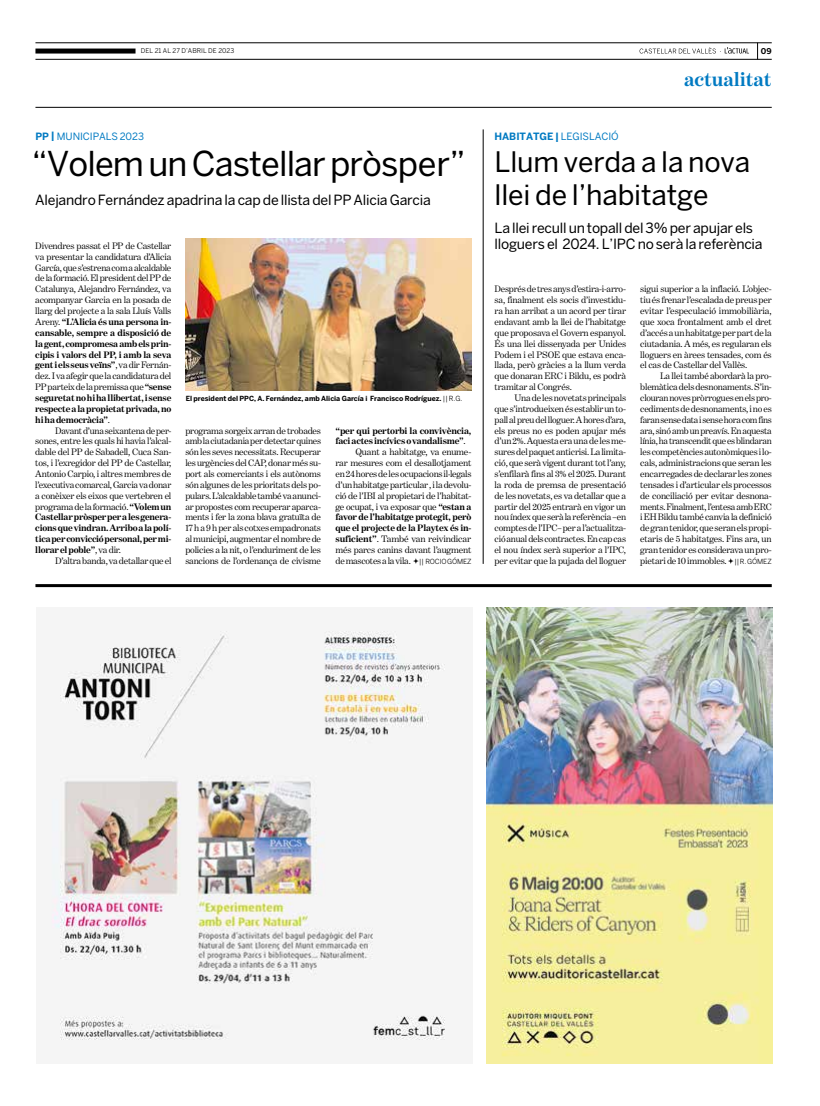
<style>
.page{position:relative;width:820px;height:1106px;background:#fff}
.page>*{position:absolute;margin:0;border:0;box-sizing:border-box;transform-origin:0 0}
.t1{font:34px "Benton Sans";letter-spacing:-.025em;color:#000}
.t2{font:28px/33px "Benton Sans";letter-spacing:-.005em;color:#000}
.t3{font:700 20px "Benton Modern One";letter-spacing:-.005em;color:#007ac2}
.t4{font:14px/16px "Benton Sans";letter-spacing:-.015em;color:#000}
.t5{font:700 10px "Benton Sans";letter-spacing:-.01em;color:#007ac2}
.t6{font:10px "Benton Sans";letter-spacing:-.005em;color:#007ac2}
.t7{font:9.5px/10.9px "Benton Modern One";letter-spacing:-.02em;color:#000;text-align:justify}
.t8{font:700 9.5px "Benton Modern One";letter-spacing:-.02em;color:#000}
.t9{font:700 8px "Benton Sans";color:#000}
.t10{font:700 7px "Benton Sans";letter-spacing:-.005em;color:#000}
.t11{font:6.5px "Benton Sans";letter-spacing:.005em;color:#000}
.s1{font-weight:700}
.s2{font-weight:400}
.s3{font-family:"Benton Sans";font-size:7px}
</style>
<div class="page">
<svg style="left:757px;top:44px;width:1px;height:15px"></svg>
<svg style="left:639px;top:47px;width:109px;height:7px"></svg>
<hr style="left:35px;top:107px;width:736px;height:1px;background:#000">
<hr style="left:35px;top:43px;width:736px;height:1px;background:#000">
<hr style="left:35px;top:59px;width:736px;height:1px;background:#000">
<div style="left:35px;top:49px;width:100px;height:5px;background:#000"></div>
<img style="left:186px;top:238px;width:285px;height:152px">
<svg style="left:413px;top:558px;width:5px;height:6px"></svg>
<hr style="left:482px;top:129px;width:1px;height:435px;background:#000">
<svg style="left:728px;top:558px;width:5px;height:6px"></svg>
<hr style="left:35px;top:584px;width:736px;height:3px;background:#000">
<img style="left:51px;top:631px;width:394px;height:409px">
<img style="left:486px;top:607px;width:286px;height:456px">
<p class="t11" style="left:141px;top:47px;width:95px">DEL 21 AL 27 D’ABRIL DE 2023</p>
<p class="t9" style="left:760px;top:46px;width:12px">09</p>
<h3 class="t3" style="left:684px;top:68px;width:89px">actualitat</h3>
<p class="t6" style="left:35px;top:131px;width:110px"><span class="s1">PP |</span> MUNICIPALS 2023</p>
<h1 class="t1" style="left:32px;top:144px;width:435px">“Volem un Castellar pròsper”</h1>
<h3 class="t4" style="left:35px;top:192px;width:397px">Alejandro Fernández apadrina la cap de llista del PP Alicia Garcia</h3>
<p class="t7" style="left:35px;top:240px;width:137px">Divendres passat el PP de Castellar va presentar la candidatura d’Alicia García, que s’estrena com a alcaldable de la formació. El president del PP de Catalunya, Alejandro Fernández, va acompanyar Garcia en la posada de llarg del projecte a la sala Lluís Valls Areny. <span class="s1">“L’Alicia és una persona in&shy;cansable, sempre a disposició de la gent, compromesa amb els prin&shy;cipis i valors del PP, i amb la seva gent i els seus veïns”</span>, va dir Fernán&shy;dez. I va afegir que la candidatura del PP parteix de la premissa que <span class="s1">“sense seguretat no hi ha llibertat, i sense respecte a la propietat privada, no hi ha democràcia”</span>.</p>
<p class="t7" style="left:35px;top:425px;width:138px;text-indent:20px">Davant d’una seixantena de per&shy;sones, entre les quals hi havia l’alcal&shy;dable del PP de Sabadell, Cuca San&shy;tos, i l’exregidor del PP de Castellar, Antonio Carpio, i altres membres de l’executiva comarcal, Garcia va donar a conèixer els eixos que vertebren el programa de la formació. <span class="s1">“Volem un Castellar pròsper per a les genera&shy;cions que vindran. Arribo a la polí&shy;tica per convicció personal, per mi&shy;llorar el poble”</span>, va dir.</p>
<p class="t7" style="left:55px;top:555px;width:118px">D’altra banda, va detallar que el</p>
<p class="t10" style="left:186px;top:394px;width:278px">El president del PPC, A. Fernández, amb Alicia García i Francisco Rodríguez. <span class="s2">|| R.G.</span></p>
<p class="t7" style="left:185px;top:425px;width:137px">programa sorgeix arran de trobades amb la ciutadania per detectar quines són les seves necessitats. Recuperar les urgències del CAP, donar més su&shy;port als comerciants i els autònoms són algunes de les prioritats dels po&shy;pulars. L’alcaldable també va anunci&shy;ar propostes com recuperar aparca&shy;ments i fer la zona blava gratuïta de 17 h a 9 h per als cotxes empadronats al municipi, augmentar el nombre de policies a la nit, o l’enduriment de les sancions de l’ordenança de civisme</p>
<p class="t8" style="left:335px;top:425px;width:137px">“per qui pertorbi la convivència,</p>
<p class="t8" style="left:335px;top:436px;width:132px">faci actes incívics o vandalisme”<span class="s2">.</span></p>
<p class="t7" style="left:355px;top:446px;width:117px">Quant a habitatge, va enume-</p>
<p class="t7" style="left:335px;top:457px;width:137px">rar mesures com el desallotjament</p>
<p class="t7" style="left:335px;top:468px;width:137px">en 24 hores de les ocupacions il·legals</p>
<p class="t7" style="left:335px;top:479px;width:137px">d’un habitatge particular , i la devolu-</p>
<p class="t7" style="left:335px;top:490px;width:137px">ció de l’IBI al propietari de l’habitat-</p>
<p class="t7" style="left:335px;top:501px;width:137px">ge ocupat, i va exposar que <span class="s1">“estan a</span></p>
<p class="t8" style="left:335px;top:512px;width:137px">favor de l’habitatge protegit, però</p>
<p class="t8" style="left:335px;top:522px;width:137px">que el projecte de la Playtex és in-</p>
<p class="t7" style="left:335px;top:533px;width:137px"><span class="s1">suficient”</span>. També van reivindicar</p>
<p class="t7" style="left:335px;top:544px;width:137px">més parcs canins davant l’augment</p>
<p class="t7" style="left:335px;top:555px;width:137px">de mascotes a la vila. <span class="s3">|| ROCIO GÓMEZ</span></p>
<p class="t5" style="left:494px;top:131px;width:126px">HABITATGE | <span class="s2">LEGISLACIÓ</span></p>
<h2 class="t2" style="left:494px;top:145px;width:257px">Llum verda a la nova llei de l’habitatge</h2>
<h3 class="t4" style="left:494px;top:220px;width:269px">La llei recull un topall del 3% per apujar els lloguers el 2024. L’IPC no serà la referència</h3>
<p class="t7" style="left:494px;top:284px;width:133px">Després de tres anys d’estira-i-arro&shy;sa, finalment els socis d’investidu&shy;ra han arribat a un acord per tirar endavant amb la llei de l’habitatge que proposava el Govern espanyol.<br>És una llei dissenyada per Unides Podem i el PSOE que estava enca&shy;llada, però gràcies a la llum verda que donaran ERC i Bildu, es podrà tramitar al Congrés.</p>
<p class="t7" style="left:494px;top:392px;width:133px;text-indent:20px">Una de les novetats principals que s’introdueixen és establir un to&shy;pall al preu del lloguer. A hores d’ara, els preus no es poden apujar més d’un 2%. Aquesta era una de les me&shy;sures del paquet anticrisi. La limita&shy;ció, que serà vigent durant tot l’any, s’enfilarà fins al 3% el 2025. Durant la roda de premsa de presentació de les novetats, es va detallar que a partir del 2025 entrarà en vigor un nou índex que serà la referència –en comptes de l’IPC– per a l’actualitza&shy;ció anual dels contractes. En cap cas el nou índex serà superior a l’IPC, per evitar que la pujada del lloguer</p>
<p class="t7" style="left:640px;top:284px;width:133px">sigui superior a la inflació. L’objec&shy;tiu és frenar l’escalada de preus per evitar l’especulació immobiliària, que xoca frontalment amb el dret d’accés a un habitatge per part de la ciutadania. A més, es regularan els lloguers en àrees tensades, com és el cas de Castellar del Vallès.</p>
<p class="t7" style="left:640px;top:370px;width:133px;text-indent:20px">La llei també abordarà la pro&shy;blemàtica dels desnonaments. S’in&shy;clouran noves pròrrogues en els pro&shy;cediments de desnonaments, i no es faran sense data i sense hora com fins ara, sinó amb un preavís. En aquesta línia, ha transcendit que es blindaran les competències autonòmiques i lo&shy;cals, administracions que seran les encarregades de declarar les zones tensades i d’articular els processos de conciliació per evitar desnona&shy;ments. Finalment, l’entesa amb ERC i EH Bildu també canvia la definició de gran tenidor, que seran els propi&shy;etaris de 5 habitatges. Fins ara, un gran tenidor es considerava un pro&shy;pietari de 10 immobles. <span class="s3">|| R. GÓMEZ</span></p>
</div>
